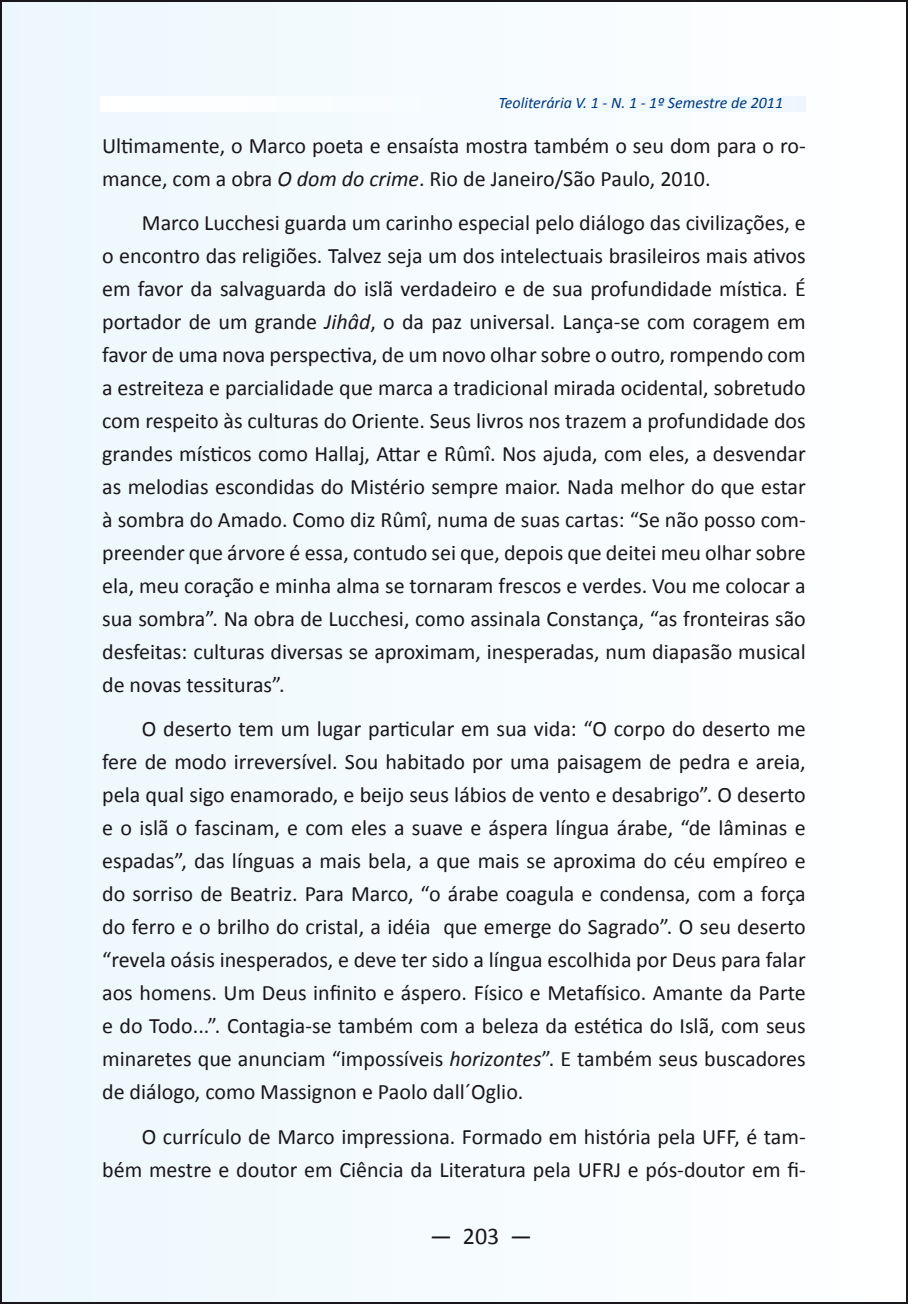
<style>
.page{position:relative;width:908px;height:1304px;background:#fff}
.page>*{position:absolute;margin:0;border:0;box-sizing:border-box;transform-origin:0 0}
.t1{font:24px "Calibri";color:#1a171c}
.t2{font:22px/33px "Calibri";color:#1a171c;text-align:justify}
.t3{font:italic 16px "Calibri";color:#003882}
.s1{font-style:italic}
</style>
<div class="page">
<div style="left:1px;top:1px;width:905px;height:1302px;background:#f5fbfe"></div>
<p class="t3" style="left:498px;top:93px;width:286px">Teoliterária V. 1 - N. 1 - 1º Semestre de 2011</p>
<p class="t2" style="left:102px;top:128px;width:704px">Ultimamente, o Marco poeta e ensaísta mostra também o seu dom para o ro&shy;mance, com a obra <span class="s1">O dom do crime</span>. Rio de Janeiro/São Paulo, 2010.</p>
<p class="t2" style="left:102px;top:205px;width:704px;text-indent:40px">Marco Lucchesi guarda um carinho especial pelo diálogo das civilizações, e o encontro das religiões. Talvez seja um dos intelectuais brasileiros mais ativos em favor da salvaguarda do islã verdadeiro e de sua profundidade mística. É portador de um grande <span class="s1">Jihâd</span>, o da paz universal. Lança-se com coragem em favor de uma nova perspectiva, de um novo olhar sobre o outro, rompendo com a estreiteza e parcialidade que marca a tradicional mirada ocidental, sobretudo com respeito às culturas do Oriente. Seus livros nos trazem a profundidade dos grandes místicos como Hallaj, Attar e Rûmî. Nos ajuda, com eles, a desvendar as melodias escondidas do Mistério sempre maior. Nada melhor do que estar à sombra do Amado. Como diz Rûmî, numa de suas cartas: “Se não posso com&shy;preender que árvore é essa, contudo sei que, depois que deitei meu olhar sobre ela, meu coração e minha alma se tornaram frescos e verdes. Vou me colocar a sua sombra”. Na obra de Lucchesi, como assinala Constança, “as fronteiras são desfeitas: culturas diversas se aproximam, inesperadas, num diapasão musical de novas tessituras”.</p>
<p class="t2" style="left:102px;top:711px;width:705px;text-indent:40px">O deserto tem um lugar particular em sua vida: “O corpo do deserto me fere de modo irreversível. Sou habitado por uma paisagem de pedra e areia, pela qual sigo enamorado, e beijo seus lábios de vento e desabrigo”. O deserto e o islã o fascinam, e com eles a suave e áspera língua árabe, “de lâminas e espadas”, das línguas a mais bela, a que mais se aproxima do céu empíreo e do sorriso de Beatriz. Para Marco, “o árabe coagula e condensa, com a força do ferro e o brilho do cristal, a idéia que emerge do Sagrado”. O seu deserto “revela oásis inesperados, e deve ter sido a língua escolhida por Deus para falar aos homens. Um Deus infinito e áspero. Físico e Metafísico. Amante da Parte e do Todo...”. Contagia-se também com a beleza da estética do Islã, com seus minaretes que anunciam “impossíveis <span class="s1">horizontes</span>”. E também seus buscadores de diálogo, como Massignon e Paolo dall´Oglio.</p>
<p class="t2" style="left:102px;top:1119px;width:704px;text-align:right">O currículo de Marco impressiona. Formado em história pela UFF, é tam&shy;bém mestre e doutor em Ciência da Literatura pela UFRJ e pós-doutor em fi-</p>
<p class="t1" style="left:430px;top:1221px;width:103px">— 203 —</p>
</div>
